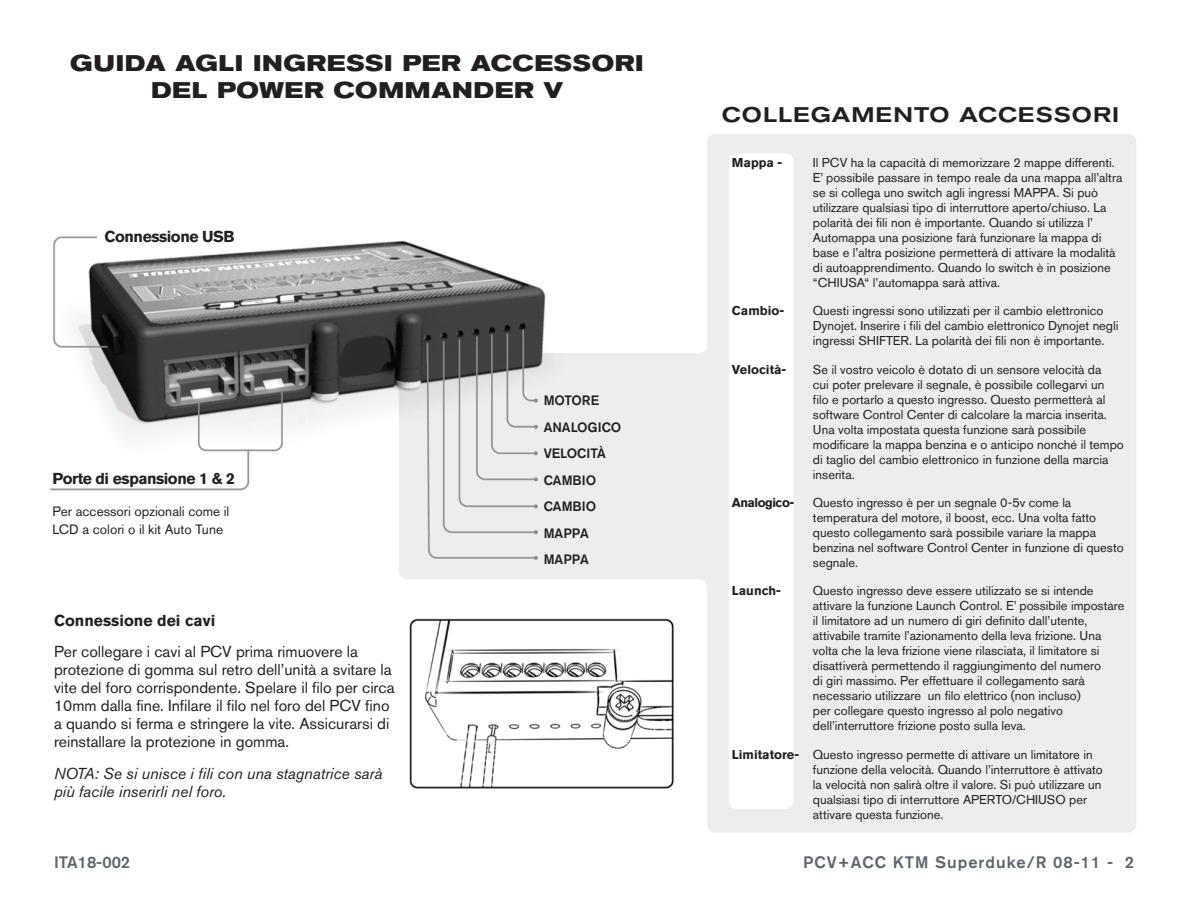
<style>
.page{position:relative;width:1188px;height:918px;background:#fff}
.page>*{position:absolute;margin:0;border:0;box-sizing:border-box;transform-origin:0 0}
.t1{font:700 expanded 22.5px/27px "Akzidenz Grotesk BQ";letter-spacing:.03em;color:#231f20;text-align:center}
.t2{font:500 expanded 21px "Akzidenz Grotesk BQ";letter-spacing:.05em;color:#231f20}
.t3{font:500 16.5px "Akzidenz Grotesk BQ";letter-spacing:.06em;color:#5e656c}
.t4{font:500 16.5px "Akzidenz Grotesk BQ";color:#5e656c}
.t5{font:15.75px/18px "Akzidenz Grotesk BQ";color:#231f20}
.t6{font:italic 15.75px/18px "Akzidenz Grotesk BQ";color:#231f20}
.t7{font:700 15.75px "Akzidenz Grotesk BQ";letter-spacing:-.03em;color:#231f20}
.t8{font:700 15.75px "Akzidenz Grotesk BQ";color:#231f20}
.t9{font:13.5px/18px "Akzidenz Grotesk BQ";color:#231f20}
.t10{font:500 13.5px/26.5px "Akzidenz Grotesk BQ";color:#231f20}
.t11{font:12.75px/15px "Akzidenz Grotesk BQ";color:#231f20}
.t12{font:700 12.75px "Akzidenz Grotesk BQ";color:#231f20}
.t13{font:700 12.75px "Akzidenz Grotesk BQ";letter-spacing:-.04em;color:#231f20}
.s1{font-weight:700}
</style>
<div class="page">
<img style="left:50px;top:134px;width:1086px;height:698px">
<h1 class="t1" style="left:70px;top:50px;width:575px">GUIDA AGLI INGRESSI PER ACCESSORI<br>DEL POWER COMMANDER V</h1>
<p class="t7" style="left:105px;top:227px;width:132px">Connessione USB</p>
<p class="t7" style="left:52px;top:470px;width:184px">Porte di espansione 1 &amp; 2</p>
<p class="t9" style="left:52px;top:502px;width:178px">Per accessori opzionali come il<br>LCD a colori o il kit Auto Tune</p>
<p class="t8" style="left:54px;top:611px;width:163px">Connessione dei cavi</p>
<p class="t5" style="left:54px;top:643px;width:342px">Per collegare i cavi al PCV prima rimuovere la protezione di gomma sul retro dell’unità a svitare la vite del foro corrispondente. Spelare il filo per circa 10mm dalla fine. Infilare il filo nel foro del PCV fino a quando si ferma e stringere la vite. Assicurarsi di reinstallare la protezione in gomma.</p>
<p class="t6" style="left:54px;top:764px;width:330px">NOTA: Se si unisce i fili con una stagnatrice sarà più facile inserirli nel foro.</p>
<p class="t10" style="left:544px;top:387px;width:78px">MOTORE<br>ANALOGICO<br>VELOCITÀ</p>
<p class="t10" style="left:544px;top:467px;width:38px">CAMBIO<br>CAMBIO</p>
<p class="t10" style="left:544px;top:520px;width:47px">MAPPA<br>MAPPA</p>
<h2 class="t2" style="left:722px;top:103px;width:399px">COLLEGAMENTO ACCESSORI</h2>
<p class="t12" style="left:732px;top:155px;width:52px">Mappa -</p>
<p class="t11" style="left:813px;top:155px;width:311px">Il PCV ha la capacità di memorizzare 2 mappe differenti.<br>E’ possibile passare in tempo reale da una mappa all’altra se si collega uno switch agli ingressi MAPPA. Si può utilizzare qualsiasi tipo di interruttore aperto/chiuso. La polarità dei fili non è importante. Quando si utilizza l’ Automappa una posizione farà funzionare la mappa di base e l’altra posizione permetterà di attivare la modalità di autoapprendimento. Quando lo switch è in posizione “CHIUSA“ l’automappa sarà attiva.</p>
<p class="t12" style="left:732px;top:303px;width:54px">Cambio-</p>
<p class="t11" style="left:813px;top:303px;width:307px">Questi ingressi sono utilizzati per il cambio elettronico<br>Dynojet. Inserire i fili del cambio elettronico Dynojet negli ingressi SHIFTER. La polarità dei fili non è importante.</p>
<p class="t12" style="left:732px;top:362px;width:56px">Velocità-</p>
<p class="t11" style="left:813px;top:362px;width:312px">Se il vostro veicolo è dotato di un sensore velocità da<br>cui poter prelevare il segnale, è possibile collegarvi un<br>filo e portarlo a questo ingresso. Questo permetterà al software Control Center di calcolare la marcia inserita.<br>Una volta impostata questa funzione sarà possibile modificare la mappa benzina e o anticipo nonché il tempo di taglio del cambio elettronico in funzione della marcia inserita.</p>
<p class="t13" style="left:732px;top:495px;width:64px">Analogico-</p>
<p class="t11" style="left:813px;top:495px;width:312px">Questo ingresso è per un segnale 0-5v come la temperatura del motore, il boost, ecc. Una volta fatto questo collegamento sarà possibile variare la mappa benzina nel software Control Center in funzione di questo segnale.</p>
<p class="t12" style="left:732px;top:584px;width:51px">Launch-</p>
<p class="t11" style="left:813px;top:583px;width:313px">Questo ingresso deve essere utilizzato se si intende attivare la funzione Launch Control. E’ possibile impostare il limitatore ad un numero di giri definito dall’utente, attivabile tramite l’azionamento della leva frizione. Una volta che la leva frizione viene rilasciata, il limitatore si disattiverà permettendo il raggiungimento del numero<br>di giri massimo. Per effettuare il collegamento sarà necessario utilizzare un filo elettrico (non incluso)<br>per collegare questo ingresso al polo negativo dell’interruttore frizione posto sulla leva.</p>
<p class="t11" style="left:813px;top:747px;width:291px;text-indent:-81px"><span class="s1">Limitatore-</span> Questo ingresso permette di attivare un limitatore in funzione della velocità. Quando l’interruttore è attivato la velocità non salirà oltre il valore. Si può utilizzare un qualsiasi tipo di interruttore APERTO/CHIUSO per attivare questa funzione.</p>
<p class="t4" style="left:54px;top:852px;width:78px">ITA18-002</p>
<p class="t3" style="left:803px;top:852px;width:332px">PCV+ACC KTM Superduke/R 08-11 - 2</p>
</div>
